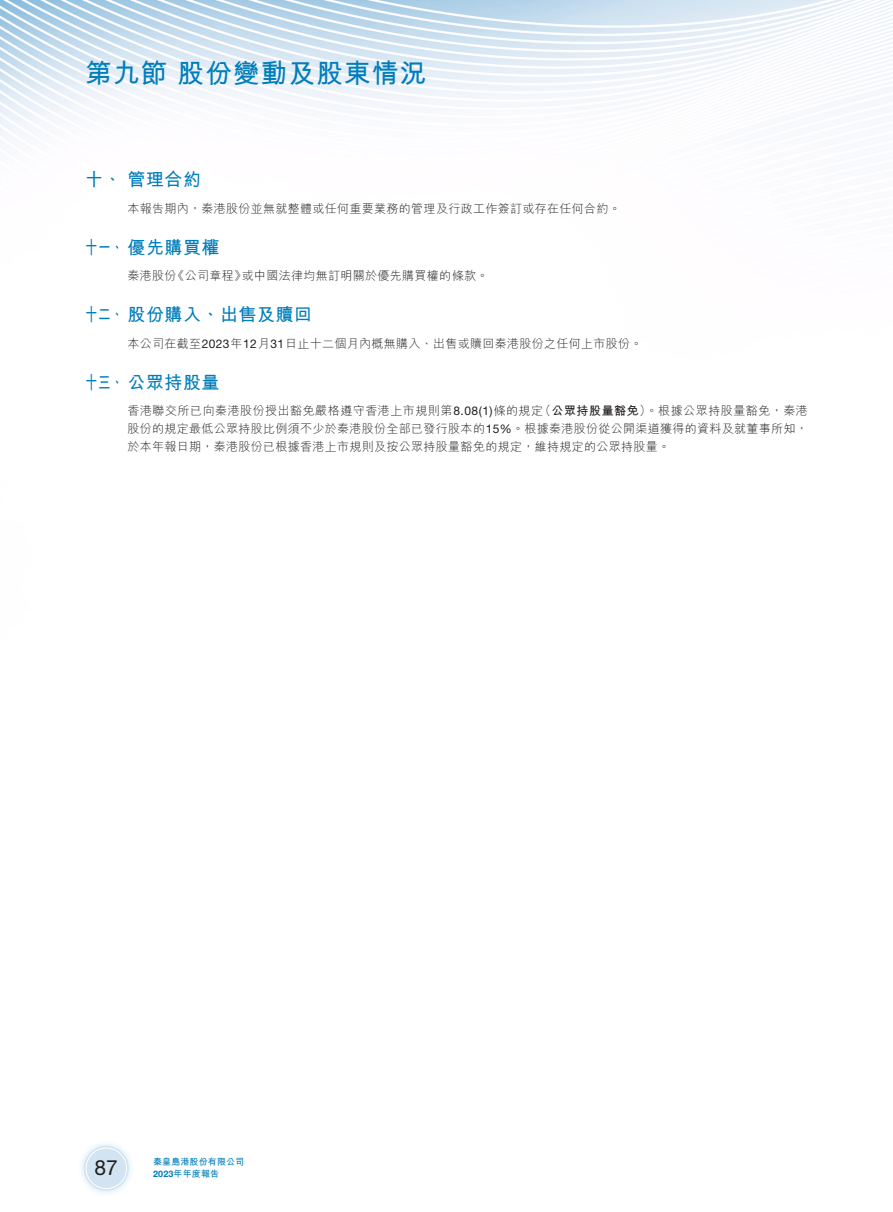
<style>
.page{position:relative;width:893px;height:1212px;background:#fff}
.page>*{position:absolute;margin:0;border:0;box-sizing:border-box;transform-origin:0 0}
.t1{font:700 27px "M Hei HK";letter-spacing:.03em;color:#007dbb}
.t2{font:21px "Helvetica Neue LT Std";color:#231f20}
.t3{font:700 18px "M Hei HK";letter-spacing:.03em;color:#007dbb;scale:.7 1}
.t4{font:700 18px "M Hei HK";letter-spacing:.03em;color:#007dbb}
.t5{font:300 12px/18px "M Hei HK";letter-spacing:.03em;color:#231f20}
.t6{font:700 9px "M Hei HK";letter-spacing:.015em;color:#007dbb}
.s1{font-family:"Helvetica Neue LT Std";font-weight:400}
.s2{font-weight:700}
.s3{font-family:"Helvetica Neue LT Std"}
</style>
<div class="page">
<img style="left:0;top:0;width:893px;height:143px">
<div style="left:77px;top:1139px;width:59px;height:58px;background:#007dbb;opacity:.2"></div>
<div style="left:84px;top:1146px;width:45px;height:45px;background:#d2e4f1;border-radius:50%"></div>
<div style="left:86px;top:1147px;width:41px;height:42px;border:1px solid #fff;border-radius:50%"></div>
<h1 class="t1" style="left:85px;top:53px;width:343px">第九節股份變動及股東情況</h1>
<h3 class="t4" style="left:85px;top:166px;width:118px">十、管理合約</h3>
<p class="t5" style="left:128px;top:199px;width:495px">本報告期內，秦港股份並無就整體或任何重要業務的管理及行政工作簽訂或存在任何合約。</p>
<h3 class="t3" style="left:85px;top:234px;width:194px">十一、優先購買權</h3>
<p class="t5" style="left:242px;top:267px;width:248px">或中國法律均無訂明關於優先購買權的條款。</p>
<p class="t5" style="left:128px;top:267px;width:51px">秦港股份</p>
<h3 class="t3" style="left:85px;top:301px;width:326px">十二、股份購入、出售及贖回</h3>
<p class="t5" style="left:128px;top:334px;width:517px">本公司在截至<span class="s1">2023</span>年<span class="s1">12</span>月<span class="s1">31</span>日止十二個月內概無購入、出售或贖回秦港股份之任何上市股份。</p>
<h3 class="t3" style="left:85px;top:369px;width:194px">十三、公眾持股量</h3>
<p class="t5" style="left:539px;top:402px;width:270px">（<span class="s2">公眾持股量豁免</span>）。根據公眾持股量豁免，秦港</p>
<p class="t5" style="left:172px;top:267px;width:75px">《公司章程》</p>
<p class="t5" style="left:128px;top:402px;width:682px">香港聯交所已向秦港股份授出豁免嚴格遵守香港上市規則第<span class="s1">8.08 )1(</span> 條的規定<br>股份的規定最低公眾持股比例須不少於秦港股份全部已發行股本的<span class="s1">15%</span>。根據秦港股份從公開渠道獲得的資料及就董事所知，於本年報日期，秦港股份已根據香港上市規則及按公眾持股量豁免的規定，維持規定的公眾持股量。</p>
<p class="t6" style="left:153px;top:1155px;width:93px">秦皇島港股份有限公司</p>
<h2 class="t2" style="left:95px;top:1155px;width:25px">87</h2>
<p class="t6" style="left:153px;top:1167px;width:68px"><span class="s3">2023</span>年年度報告</p>
</div>
